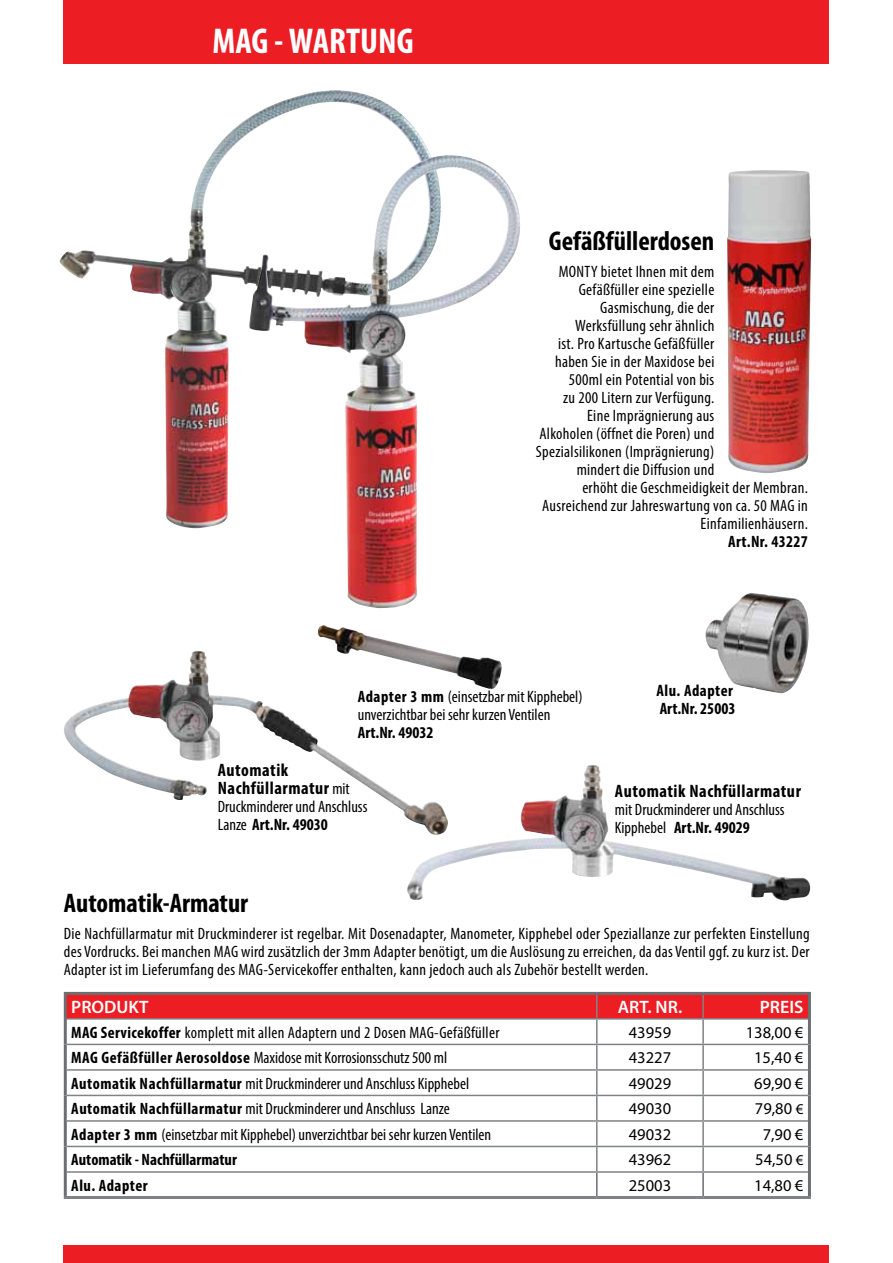
<style>
.page{position:relative;width:893px;height:1263px;background:#fff}
.page>*{position:absolute;margin:0;border:0;box-sizing:border-box;transform-origin:0 0}
.t1{font:700 condensed 36px "Myriad Pro";color:#fff}
.t2{font:700 condensed 27.3px "Myriad Pro";color:#000}
.t3{font:700 condensed 27px "Myriad Pro";color:#000}
.t4{font:700 condensed 18px/18px "Myriad Pro";letter-spacing:.03em;color:#000}
.t5{font:600 18px "Myriad Pro";color:#fff}
.t6{font:condensed 16.5px/18px "Myriad Pro";letter-spacing:.02em;color:#000;text-align:justify}
.t7{font:condensed 16.5px/18px "Myriad Pro";color:#000}
.t8{font:16.5px "Myriad Pro";color:#000}
.t9{font:700 condensed 16.5px "Myriad Pro";color:#000}
.t10{font:700 condensed 16.5px/18px "Myriad Pro";letter-spacing:.025em;color:#000}
.t11{font:700 condensed 16.5px "Myriad Pro";letter-spacing:.02em;color:#000}
.t12{font:700 condensed 16.5px "Myriad Pro";letter-spacing:.03em;color:#000}
.s1{font-weight:700}
.s2{font-weight:400;font-size:16.5px}
.s3{font-size:15px}
</style>
<div class="page">
<div style="left:64px;top:0;width:765px;height:64px;background:#ed1d24"></div>
<div style="left:64px;top:1246px;width:765px;height:17px;background:#ed1d24"></div>
<div style="left:67px;top:995px;width:741px;height:23px;background:#ed1d24"></div>
<hr style="left:596px;top:995px;width:2px;height:23px;background:#808285">
<hr style="left:702px;top:995px;width:2px;height:23px;background:#808285">
<hr style="left:596px;top:1020px;width:2px;height:24px;background:#808285">
<hr style="left:702px;top:1020px;width:2px;height:24px;background:#808285">
<hr style="left:596px;top:1045px;width:2px;height:24px;background:#808285">
<hr style="left:702px;top:1045px;width:2px;height:24px;background:#808285">
<hr style="left:596px;top:1071px;width:2px;height:24px;background:#808285">
<hr style="left:702px;top:1071px;width:2px;height:24px;background:#808285">
<hr style="left:596px;top:1173px;width:2px;height:23px;background:#6d6e71">
<hr style="left:702px;top:1173px;width:2px;height:23px;background:#6d6e71">
<hr style="left:596px;top:1096px;width:2px;height:24px;background:#808285">
<hr style="left:702px;top:1096px;width:2px;height:24px;background:#808285">
<hr style="left:596px;top:1122px;width:2px;height:24px;background:#808285">
<hr style="left:702px;top:1122px;width:2px;height:24px;background:#808285">
<hr style="left:596px;top:1147px;width:2px;height:24px;background:#808285">
<hr style="left:702px;top:1147px;width:2px;height:24px;background:#808285">
<hr style="left:67px;top:1018px;width:530px;height:2px;background:#808285">
<hr style="left:597px;top:1018px;width:106px;height:2px;background:#808285">
<hr style="left:703px;top:1018px;width:105px;height:2px;background:#808285">
<hr style="left:67px;top:1044px;width:530px;height:1px;background:#808285">
<hr style="left:597px;top:1044px;width:106px;height:1px;background:#808285">
<hr style="left:703px;top:1044px;width:105px;height:1px;background:#808285">
<hr style="left:67px;top:1069px;width:530px;height:2px;background:#808285">
<hr style="left:597px;top:1069px;width:106px;height:2px;background:#808285">
<hr style="left:703px;top:1069px;width:105px;height:2px;background:#808285">
<hr style="left:67px;top:1095px;width:530px;height:1px;background:#808285">
<hr style="left:597px;top:1095px;width:106px;height:1px;background:#808285">
<hr style="left:703px;top:1095px;width:105px;height:1px;background:#808285">
<hr style="left:67px;top:1120px;width:530px;height:2px;background:#808285">
<hr style="left:597px;top:1120px;width:106px;height:2px;background:#808285">
<hr style="left:703px;top:1120px;width:105px;height:2px;background:#808285">
<hr style="left:67px;top:1146px;width:530px;height:1px;background:#808285">
<hr style="left:597px;top:1146px;width:106px;height:1px;background:#808285">
<hr style="left:703px;top:1146px;width:105px;height:1px;background:#808285">
<hr style="left:67px;top:1171px;width:530px;height:2px;background:#808285">
<hr style="left:597px;top:1171px;width:106px;height:2px;background:#808285">
<hr style="left:703px;top:1171px;width:105px;height:2px;background:#808285">
<hr style="left:64px;top:992px;width:533px;height:3px;background:#6d6e71">
<hr style="left:64px;top:995px;width:3px;height:24px;background:#6d6e71">
<hr style="left:597px;top:992px;width:106px;height:3px;background:#6d6e71">
<hr style="left:703px;top:992px;width:108px;height:3px;background:#6d6e71">
<hr style="left:808px;top:995px;width:3px;height:24px;background:#6d6e71">
<hr style="left:64px;top:1019px;width:3px;height:25px;background:#6d6e71">
<hr style="left:808px;top:1019px;width:3px;height:25px;background:#6d6e71">
<hr style="left:64px;top:1044px;width:3px;height:26px;background:#6d6e71">
<hr style="left:808px;top:1044px;width:3px;height:26px;background:#6d6e71">
<hr style="left:64px;top:1070px;width:3px;height:25px;background:#6d6e71">
<hr style="left:808px;top:1070px;width:3px;height:25px;background:#6d6e71">
<hr style="left:64px;top:1095px;width:3px;height:26px;background:#6d6e71">
<hr style="left:808px;top:1095px;width:3px;height:26px;background:#6d6e71">
<hr style="left:64px;top:1121px;width:3px;height:25px;background:#6d6e71">
<hr style="left:808px;top:1121px;width:3px;height:25px;background:#6d6e71">
<hr style="left:64px;top:1146px;width:3px;height:26px;background:#6d6e71">
<hr style="left:808px;top:1146px;width:3px;height:26px;background:#6d6e71">
<hr style="left:64px;top:1172px;width:3px;height:24px;background:#6d6e71">
<hr style="left:808px;top:1172px;width:3px;height:24px;background:#6d6e71">
<hr style="left:64px;top:1196px;width:533px;height:3px;background:#808285">
<hr style="left:597px;top:1196px;width:106px;height:3px;background:#808285">
<hr style="left:703px;top:1196px;width:108px;height:3px;background:#808285">
<img style="left:64px;top:651px;width:343px;height:167px">
<img style="left:407px;top:765px;width:404px;height:136px">
<img style="left:60px;top:90px;width:370px;height:439px">
<img style="left:727px;top:170px;width:84px;height:303px">
<img style="left:317px;top:625px;width:185px;height:65px">
<img style="left:705px;top:593px;width:104px;height:100px">
<img style="left:249px;top:154px;width:271px;height:454px">
<h1 class="t1" style="left:213px;top:18px;width:203px">MAG - WARTUNG</h1>
<h2 class="t2" style="left:549px;top:223px;width:167px">Gefäßfüllerdosen</h2>
<p class="t6" style="left:559px;top:262px;width:157px">MONTY bietet Ihnen mit dem</p>
<p class="t6" style="left:579px;top:280px;width:137px">Gefäßfüller eine spezielle</p>
<p class="t6" style="left:600px;top:298px;width:116px">Gasmischung, die der</p>
<p class="t6" style="left:575px;top:316px;width:141px">Werksfüllung sehr ähnlich</p>
<p class="t6" style="left:558px;top:334px;width:158px">ist. Pro Kartusche Gefäßfüller</p>
<p class="t6" style="left:555px;top:352px;width:161px">haben Sie in der Maxidose bei</p>
<p class="t6" style="left:569px;top:370px;width:147px">500ml ein Potential von bis</p>
<p class="t6" style="left:563px;top:388px;width:153px">zu 200 Litern zur Verfügung.</p>
<p class="t6" style="left:587px;top:406px;width:129px">Eine Imprägnierung aus</p>
<p class="t6" style="left:539px;top:424px;width:176px">Alkoholen (öffnet die Poren) und</p>
<p class="t6" style="left:536px;top:442px;width:180px">Spezialsilikonen (Imprägnierung)</p>
<p class="t6" style="left:577px;top:460px;width:139px">mindert die Diffusion und</p>
<p class="t6" style="left:582px;top:478px;width:227px">erhöht die Geschmeidigkeit der Membran.</p>
<p class="t6" style="left:542px;top:496px;width:267px">Ausreichend zur Jahreswartung von ca. 50 MAG in</p>
<p class="t6" style="left:701px;top:514px;width:109px">Einfamilienhäusern.</p>
<p class="t11" style="left:728px;top:531px;width:81px">Art.Nr. 43227</p>
<p class="t7" style="left:358px;top:687px;width:226px"><span class="s1">Adapter 3 mm</span> (einsetzbar mit Kipphebel) unverzichtbar bei sehr kurzen Ventilen</p>
<p class="t9" style="left:358px;top:722px;width:77px">Art.Nr. 49032</p>
<p class="t4" style="left:218px;top:760px;width:134px">Automatik<br>Nachfüllarmatur <span class="s2">mit</span></p>
<p class="t7" style="left:218px;top:797px;width:151px">Druckminderer und Anschluss<br>Lanze <span class="s1">Art.Nr. 49030</span></p>
<p class="t10" style="left:657px;top:681px;width:80px">Alu. Adapter<br>Art.Nr. 25003</p>
<p class="t4" style="left:615px;top:782px;width:188px">Automatik Nachfüllarmatur</p>
<p class="t7" style="left:615px;top:800px;width:171px">mit Druckminderer und Anschluss<br>Kipphebel <span class="s1">Art.Nr. 49029</span></p>
<h3 class="t3" style="left:64px;top:886px;width:186px">Automatik-Armatur</h3>
<p class="t6" style="left:64px;top:924px;width:747px">Die Nachfüllarmatur mit Druckminderer ist regelbar. Mit Dosenadapter, Manometer, Kipphebel oder Speziallanze zur perfekten Einstellung des Vordrucks. Bei manchen MAG wird zusätzlich der 3mm Adapter benötigt, um die Auslösung zu erreichen, da das Ventil ggf. zu kurz ist. Der Adapter ist im Lieferumfang des MAG-Servicekoffer enthalten, kann jedoch auch als Zubehör bestellt werden.</p>
<p class="t5" style="left:71px;top:995px;width:79px">PRODUKT</p>
<p class="t5" style="left:618px;top:995px;width:66px">ART. NR.</p>
<p class="t5" style="left:760px;top:995px;width:45px">PREIS</p>
<p class="t6" style="left:71px;top:1023px;width:430px"><span class="s1">MAG Servicekoffer</span> komplett mit allen Adaptern und 2 Dosen MAG-Gefäßfüller</p>
<p class="t8" style="left:629px;top:1022px;width:44px">43959</p>
<p class="t8" style="left:746px;top:1022px;width:59px">138,00 €</p>
<p class="t7" style="left:71px;top:1049px;width:377px"><span class="s1">MAG Gefäßfüller Aerosoldose</span> Maxidose mit Korrosionsschutz 500 ml</p>
<p class="t8" style="left:629px;top:1048px;width:44px">43227</p>
<p class="t8" style="left:754px;top:1048px;width:51px">15,40 €</p>
<p class="t7" style="left:71px;top:1074px;width:399px"><span class="s1">Automatik Nachfüllarmatur</span> mit Druckminderer und Anschluss Kipphebel</p>
<p class="t8" style="left:629px;top:1073px;width:44px">49029</p>
<p class="t8" style="left:754px;top:1073px;width:51px">69,90 €</p>
<p class="t7" style="left:71px;top:1100px;width:380px"><span class="s1">Automatik Nachfüllarmatur</span> mit Druckminderer und Anschluss Lanze</p>
<p class="t8" style="left:629px;top:1099px;width:44px">49030</p>
<p class="t8" style="left:755px;top:1099px;width:50px">79,80 <span class="s3">€</span></p>
<p class="t7" style="left:71px;top:1125px;width:421px"><span class="s1">Adapter 3 mm</span> (einsetzbar mit Kipphebel) unverzichtbar bei sehr kurzen Ventilen</p>
<p class="t8" style="left:629px;top:1124px;width:44px">49032</p>
<p class="t8" style="left:763px;top:1124px;width:42px">7,90 €</p>
<p class="t9" style="left:71px;top:1149px;width:167px">Automatik - Nachfüllarmatur</p>
<p class="t8" style="left:629px;top:1150px;width:44px">43962</p>
<p class="t8" style="left:755px;top:1150px;width:50px">54,50 <span class="s3">€</span></p>
<p class="t12" style="left:71px;top:1175px;width:78px">Alu. Adapter</p>
<p class="t8" style="left:629px;top:1175px;width:44px">25003</p>
<p class="t8" style="left:754px;top:1175px;width:51px">14,80 €</p>
</div>
